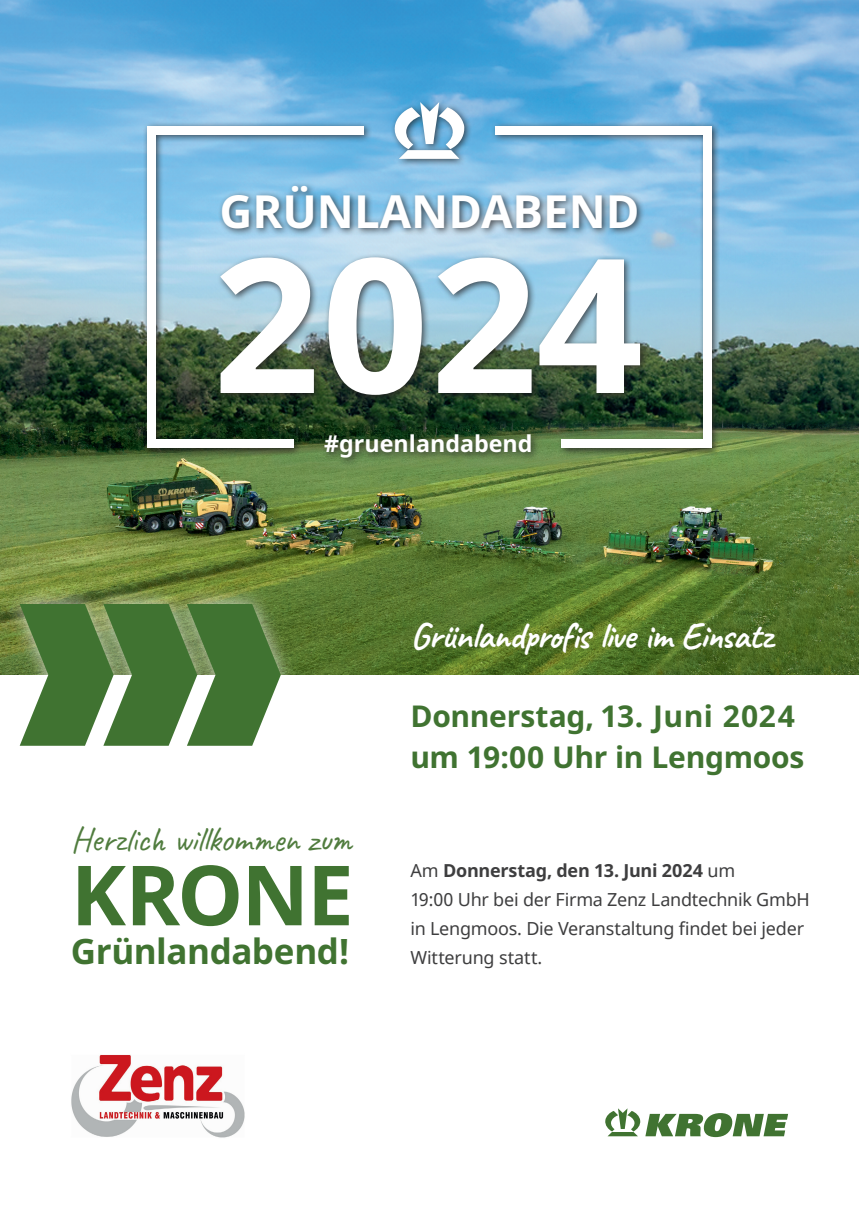
<style>
.page{position:relative;width:859px;height:1208px;background:#fff}
.page>*{position:absolute;margin:0;border:0;box-sizing:border-box;transform-origin:0 0}
.t1{font:700 187px "Noto Sans";color:#fff}
.t2{font:700 83px "Noto Sans";letter-spacing:-.02em;color:#407331}
.t3{font:700 45.6px "Noto Sans";color:#fff}
.t4{font:700 37px "Caveat";letter-spacing:-.015em;color:#fff}
.t5{font:35px "Caveat";letter-spacing:-.01em;color:#507c3e}
.t6{font:700 35px "Noto Sans";letter-spacing:-.015em;color:#407331}
.t7{font:700 30px/41px "Noto Sans";letter-spacing:-.005em;color:#407331}
.t8{font:700 23.3px "Noto Sans";color:#fff}
.t9{font:18px/29px "Noto Sans";letter-spacing:-.015em;color:#3e3e3f}
.s1{font-weight:700}
</style>
<div class="page">
<svg style="left:605px;top:1108px;width:183px;height:29px"></svg>
<img style="left:71px;top:1054px;width:174px;height:84px">
<img style="left:0;top:0;width:859px;height:675px">
<div style="left:3px;top:585px;width:295px;height:179px;background:#fff;opacity:.75"></div>
<svg style="left:20px;top:604px;width:261px;height:142px;background:#608950"></svg>
<div style="left:143px;top:99px;width:578px;height:367px;background:#231f20;opacity:.75"></div>
<svg style="left:394px;top:102px;width:71px;height:57px"></svg>
<div style="left:147px;top:126px;width:217px;height:9px;background:#fff"></div>
<div style="left:147px;top:126px;width:9px;height:322px;background:#fff"></div>
<div style="left:703px;top:126px;width:9px;height:322px;background:#fff"></div>
<div style="left:147px;top:439px;width:147px;height:9px;background:#fff"></div>
<div style="left:561px;top:439px;width:151px;height:9px;background:#fff"></div>
<div style="left:495px;top:126px;width:217px;height:9px;background:#fff"></div>
<h3 class="t3" style="left:219px;top:185px;width:422px">GRÜNLANDABEND</h3>
<h1 class="t1" style="left:214px;top:219px;width:432px">2024</h1>
<p class="t8" style="left:324px;top:430px;width:210px">#gruenlandabend</p>
<h3 class="t4" style="left:410px;top:612px;width:363px">Grünlandprofis live im Einsatz</h3>
<h3 class="t5" style="left:71px;top:817px;width:280px">Herzlich willkommen zum</h3>
<h2 class="t2" style="left:71px;top:848px;width:284px">KRONE</h2>
<h3 class="t6" style="left:71px;top:931px;width:280px">Grünlandabend!</h3>
<h3 class="t7" style="left:410px;top:696px;width:396px">Donnerstag, 13. Juni 2024 um 19:00 Uhr in Lengmoos</h3>
<p class="t9" style="left:410px;top:856px;width:401px">Am <span class="s1">Donnerstag, den 13. Juni 2024</span> um<br>19:00 Uhr bei der Firma Zenz Landtechnik GmbH in Lengmoos. Die Veranstaltung findet bei jeder Witterung statt.</p>
</div>
